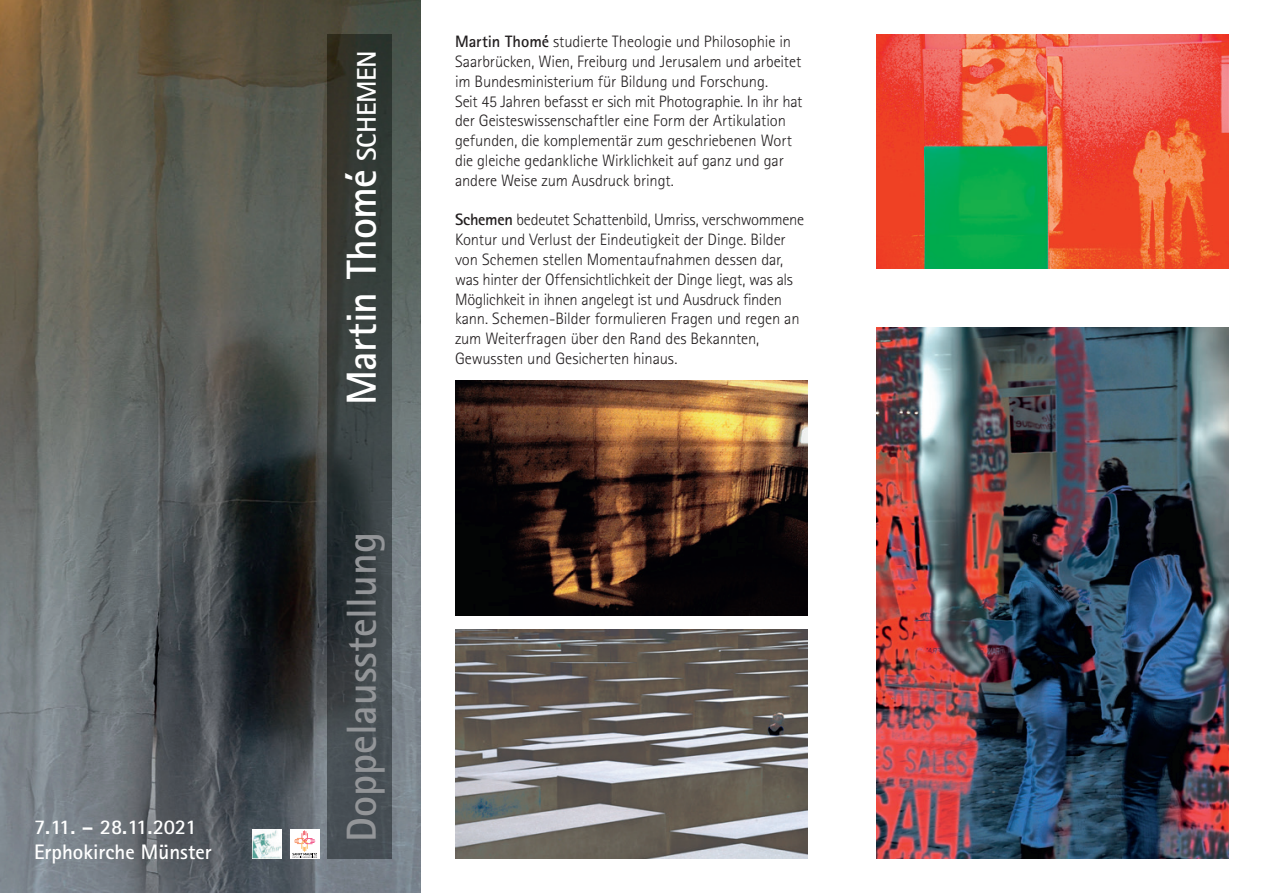
<style>
.page{position:relative;width:1263px;height:893px;background:#fff}
.page>*{position:absolute;margin:0;border:0;box-sizing:border-box;transform-origin:0 0}
.t1{font:700 42px "Rotis Sans Serif";letter-spacing:-.015em;color:#fff}
.t2{font:700 42px "Rotis Sans Serif";color:#939598}
.t3{font:700 21px/25.2px "Rotis Sans Serif";color:#fff}
.t4{font:300 16.5px/19.8px "Rotis Sans Serif";letter-spacing:-.01em;color:#231f20}
.s1{font-size:27px}
.s2{font-weight:700}
</style>
<div class="page">
<img style="left:0;top:0;width:421px;height:893px">
<img style="left:876px;top:327px;width:353px;height:532px">
<img style="left:455px;top:630px;width:353px;height:229px">
<img style="left:327px;top:34px;width:64px;height:825px">
<img style="left:252px;top:829px;width:30px;height:30px">
<div style="left:290px;top:829px;width:30px;height:30px;background:#fff"></div>
<svg style="left:292px;top:830px;width:25px;height:28px"></svg>
<img style="left:876px;top:34px;width:353px;height:234px">
<img style="left:455px;top:381px;width:353px;height:234px">
<p class="t3" style="left:34px;top:814px;width:179px">7.11. – 28.11.2021<br>Erphokirche Münster</p>
<h1 class="t1" style="left:335px;top:405px;width:356px;rotate:-90deg">Martin Thomé <span class="s1">SCHEMEN</span></h1>
<h1 class="t2" style="left:335px;top:842px;width:311px;rotate:-90deg">Doppelausstellung</h1>
<p class="t4" style="left:455px;top:32px;width:349px"><span class="s2">Martin Thomé</span> studierte Theologie und Philosophie in Saarbrücken, Wien, Freiburg und Jerusalem und arbeitet im Bundesministerium für Bildung und Forschung.<br>Seit 45 Jahren befasst er sich mit Photographie. In ihr hat der Geisteswissenschaftler eine Form der Artikulation gefunden, die komplementär zum geschriebenen Wort die gleiche gedankliche Wirklichkeit auf ganz und gar andere Weise zum Ausdruck bringt.</p>
<p class="t4" style="left:455px;top:210px;width:351px"><span class="s2">Schemen</span> bedeutet Schattenbild, Umriss, verschwommene Kontur und Verlust der Eindeutigkeit der Dinge. Bilder von Schemen stellen Momentaufnahmen dessen dar, was hinter der Offensichtlichkeit der Dinge liegt, was als Möglichkeit in ihnen angelegt ist und Ausdruck finden kann. Schemen-Bilder formulieren Fragen und regen an zum Weiterfragen über den Rand des Bekannten, Gewussten und Gesicherten hinaus.</p>
</div>
